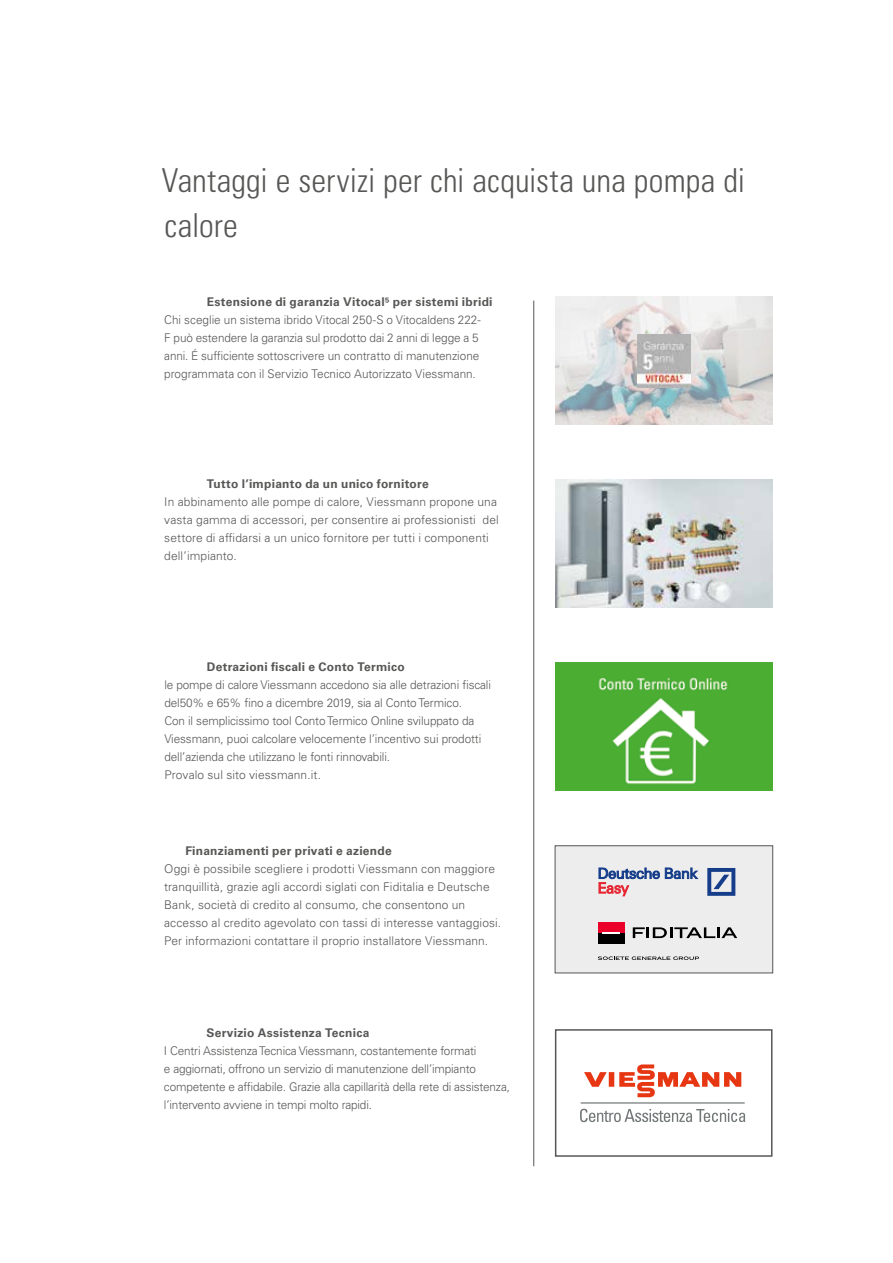
<style>
.page{position:relative;width:893px;height:1263px;background:#fff}
.page>*{position:absolute;margin:0;border:0;box-sizing:border-box;transform-origin:0 0}
.t1{font:33px/45px "Univers LTCYR 47 Light Cond";color:#575756}
.t2{font:300 12px/18px "Univers LTCYR 45";letter-spacing:-.005em;color:#575756}
.t3{font:700 12px "Univers LTCYR 65";letter-spacing:.02em;color:#575756}
</style>
<div class="page">
<img style="left:555px;top:480px;width:218px;height:127px">
<img style="left:555px;top:663px;width:218px;height:127px">
<hr style="left:533px;top:301px;width:1px;height:865px;background:#575756">
<img style="left:555px;top:297px;width:217px;height:128px">
<img style="left:638px;top:334px;width:52px;height:53px">
<svg style="left:580px;top:1109px;width:165px;height:13px"></svg>
<hr style="left:581px;top:1102px;width:164px;height:1px;background:#727777">
<svg style="left:584px;top:1064px;width:157px;height:33px"></svg>
<div style="left:555px;top:1029px;width:217px;height:128px;border:2px solid #575756"></div>
<div style="left:555px;top:846px;width:218px;height:127px;background:#ededed"></div>
<svg style="left:598px;top:956px;width:101px;height:4px"></svg>
<div style="left:598px;top:922px;width:27px;height:11px;background:#eb0029"></div>
<div style="left:598px;top:933px;width:27px;height:10px;background:#000"></div>
<svg style="left:603px;top:932px;width:17px;height:1px"></svg>
<svg style="left:633px;top:927px;width:104px;height:11px"></svg>
<div style="left:555px;top:845px;width:218px;height:128px;border:1px solid #575756"></div>
<svg style="left:599px;top:868px;width:99px;height:28px"></svg>
<svg style="left:707px;top:868px;width:28px;height:28px"></svg>
<h1 class="t1" style="left:162px;top:156px;width:585px">Vantaggi e servizi per chi acquista una pompa di calore</h1>
<p class="t3" style="left:207px;top:293px;width:287px">Estensione di garanzia Vitocal⁵ per sistemi ibridi</p>
<p class="t2" style="left:164px;top:310px;width:318px">Chi sceglie un sistema ibrido Vitocal 250-S o Vitocaldens 222- F può estendere la garanzia sul prodotto dai 2 anni di legge a 5 anni. É sufficiente sottoscrivere un contratto di manutenzione programmata con il Servizio Tecnico Autorizzato Viessmann.</p>
<p class="t3" style="left:207px;top:476px;width:223px">Tutto l’impianto da un unico fornitore</p>
<p class="t2" style="left:164px;top:493px;width:336px">In abbinamento alle pompe di calore, Viessmann propone una vasta gamma di accessori, per consentire ai professionisti del settore di affidarsi a un unico fornitore per tutti i componenti dell’impianto.</p>
<p class="t3" style="left:207px;top:659px;width:199px">Detrazioni fiscali e Conto Termico</p>
<p class="t2" style="left:164px;top:676px;width:328px">le pompe di calore Viessmann accedono sia alle detrazioni fiscali del50% e 65% fino a dicembre 2019, sia al Conto Termico.<br>Con il semplicissimo tool Conto Termico Online sviluppato da Viessmann, puoi calcolare velocemente l’incentivo sui prodotti dell’azienda che utilizzano le fonti rinnovabili.<br>Provalo sul sito viessmann.it.</p>
<p class="t3" style="left:185px;top:843px;width:208px">Finanziamenti per privati e aziende</p>
<p class="t2" style="left:164px;top:860px;width:339px">Oggi è possibile scegliere i prodotti Viessmann con maggiore tranquillità, grazie agli accordi siglati con Fiditalia e Deutsche Bank, società di credito al consumo, che consentono un accesso al credito agevolato con tassi di interesse vantaggiosi.<br>Per informazioni contattare il proprio installatore Viessmann.</p>
<p class="t3" style="left:207px;top:1025px;width:164px">Servizio Assistenza Tecnica</p>
<p class="t2" style="left:164px;top:1042px;width:347px">I Centri Assistenza Tecnica Viessmann, costantemente formati<br>e aggiornati, offrono un servizio di manutenzione dell’impianto competente e affidabile. Grazie alla capillarità della rete di assistenza, l’intervento avviene in tempi molto rapidi.</p>
</div>
